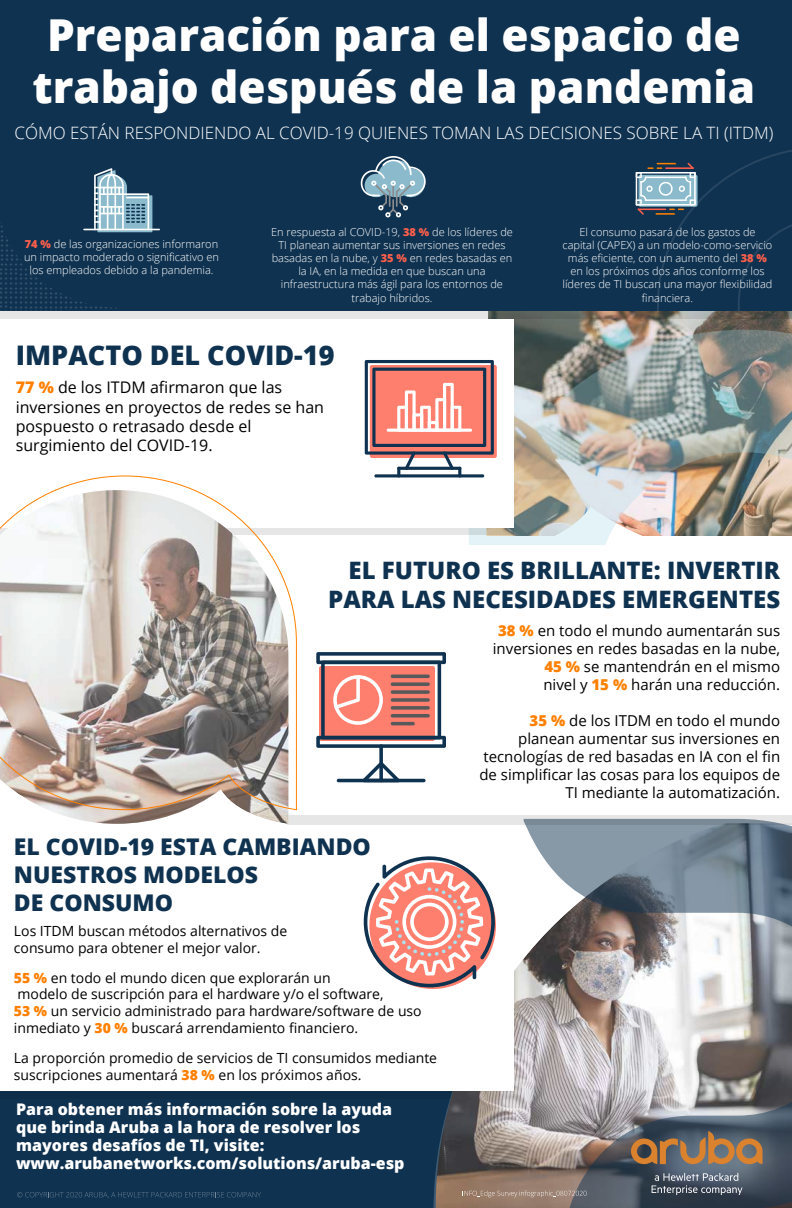
<style>
.page{position:relative;width:792px;height:1208px;background:#fff}
.page>*{position:absolute;margin:0;border:0;box-sizing:border-box;transform-origin:0 0}
.t1{font:800 44px/52.8px "Open Sans";color:#fff;text-align:center}
.t2{font:800 27px "Open Sans";color:#0f3250}
.t3{font:800 24px/28.8px "Open Sans";color:#0f3250;text-align:right}
.t4{font:800 23px/27.6px "Open Sans";color:#0f3250}
.t5{font:300 17px "Open Sans";color:#fff}
.t6{font:800 16px/18px "Open Sans";color:#fff}
.t7{font:16px/19.2px "Open Sans";color:#000}
.t8{font:15px/18px "Open Sans";color:#000;text-align:right}
.t9{font:14px/16.8px "Open Sans";color:#000}
.t10{font:300 11px/13.2px "Open Sans";color:#fff;text-align:center}
.s1{font-weight:800;color:#ff5f4b}
.s2{font-weight:800;color:#ff8000}
</style>
<div class="page">
<div style="left:0;top:1087px;width:480px;height:121px;background:#0f3250"></div>
<img style="left:469px;top:330px;width:323px;height:215px">
<div style="left:0;top:319px;width:514px;height:209px;background:#fff"></div>
<div style="left:370px;top:365px;width:127px;height:93px;background:#ff7f6f;border-radius:2px"></div>
<div style="left:0;top:845px;width:513px;height:254px;background:#0d2d48"></div>
<div style="left:0;top:832px;width:513px;height:259px;background:#fff"></div>
<svg style="left:0;top:311px;width:792px;height:8px;background:#b7b5b1"></svg>
<div style="left:0;top:0;width:792px;height:311px;background:#0f3250"></div>
<svg style="left:365px;top:360px;width:129px;height:117px"></svg>
<svg style="left:433px;top:824px;width:91px;height:384px"></svg>
<svg style="left:363px;top:850px;width:138px;height:137px"></svg>
<img style="left:524px;top:824px;width:268px;height:384px">
<svg style="left:0;top:168px;width:152px;height:143px"></svg>
<hr style="left:83px;top:229px;width:77px;height:1px;background:#fff">
<svg style="left:636px;top:150px;width:156px;height:161px"></svg>
<svg style="left:361px;top:156px;width:65px;height:61px"></svg>
<svg style="left:652px;top:1173px;width:91px;height:22px;background:#626c79"></svg>
<svg style="left:631px;top:1131px;width:132px;height:33px;background:#876c53"></svg>
<svg style="left:289px;top:815px;width:503px;height:9px;background:#c7cccf"></svg>
<svg style="left:379px;top:744px;width:4px;height:38px"></svg>
<svg style="left:362px;top:762px;width:38px;height:17px"></svg>
<hr style="left:337px;top:779px;width:89px;height:3px;background:#0f3250;border-radius:2px">
<svg style="left:316px;top:652px;width:130px;height:96px"></svg>
<svg style="left:52px;top:811px;width:237px;height:13px"></svg>
<svg style="left:0;top:475px;width:297px;height:336px"></svg>
<svg style="left:463px;top:1190px;width:124px;height:7px"></svg>
<svg style="left:17px;top:1192px;width:244px;height:6px"></svg>
<h1 class="t1" style="left:32px;top:6px;width:724px">Preparación para el espacio de trabajo después de la pandemia</h1>
<h3 class="t5" style="left:15px;top:122px;width:760px">CÓMO ESTÁN RESPONDIENDO AL COVID-19 QUIENES TOMAN LAS DECISIONES SOBRE LA TI (ITDM)</h3>
<p class="t10" style="left:24px;top:237px;width:196px"><span class="s1">74 %</span> de las organizaciones informaron un impacto moderado o significativo en los empleados debido a la pandemia.</p>
<p class="t10" style="left:271px;top:225px;width:243px">En respuesta al COVID-19, <span class="s1">38 %</span> de los líderes de TI planean aumentar sus inversiones en redes basadas en la nube, y <span class="s1">35 %</span> en redes basadas en la IA, en la medida en que buscan una infraestructura más ágil para los entornos de trabajo híbridos.</p>
<p class="t10" style="left:563px;top:225px;width:211px">El consumo pasará de los gastos de capital (CAPEX) a un modelo-como-servicio más eficiente, con un aumento del <span class="s1">38 % </span>en los próximos dos años conforme los líderes de TI buscan una mayor flexibilidad financiera.</p>
<h2 class="t2" style="left:16px;top:334px;width:320px">IMPACTO DEL COVID-19</h2>
<h3 class="t7" style="left:16px;top:378px;width:310px"><span class="s2">77 %</span> de los ITDM afirmaron que las inversiones en proyectos de redes se han pospuesto o retrasado desde el surgimiento del COVID-19.</h3>
<h3 class="t3" style="left:328px;top:555px;width:454px">EL FUTURO ES BRILLANTE: INVERTIR<br>PARA LAS NECESIDADES EMERGENTES</h3>
<h3 class="t4" style="left:14px;top:832px;width:358px">EL COVID-19 ESTA CAMBIANDO<br>NUESTROS MODELOS<br>DE CONSUMO</h3>
<p class="t9" style="left:14px;top:922px;width:275px">Los ITDM buscan métodos alternativos de consumo para obtener el mejor valor.</p>
<p class="t9" style="left:14px;top:969px;width:409px"><span class="s2">55 %</span> en todo el mundo dicen que explorarán un<br>modelo de suscripción para el hardware y/o el software,<br><span class="s2">53 %</span> un servicio administrado para hardware/software de uso inmediato y <span class="s2">30 %</span> buscará arrendamiento financiero.</p>
<p class="t9" style="left:14px;top:1049px;width:425px">La proporción promedio de servicios de TI consumidos mediante suscripciones aumentará <span class="s2">38 %</span> en los próximos años.</p>
<h3 class="t6" style="left:16px;top:1100px;width:390px">Para obtener más información sobre la ayuda que brinda Aruba a la hora de resolver los mayores desafíos de TI, visite: www.arubanetworks.com/solutions/aruba-esp</h3>
<h3 class="t8" style="left:493px;top:621px;width:289px"><span class="s2">38 %</span> en todo el mundo aumentarán sus inversiones en redes basadas en la nube, <span class="s2">45 %</span> se mantendrán en el mismo<br>nivel y <span class="s2">15 %</span> harán una reducción.</h3>
<h3 class="t8" style="left:479px;top:711px;width:302px"><span class="s2">35 %</span> de los ITDM en todo el mundo planean aumentar sus inversiones en tecnologías de red basadas en IA con el fin de simplificar las cosas para los equipos de TI mediante la automatización.</h3>
</div>
